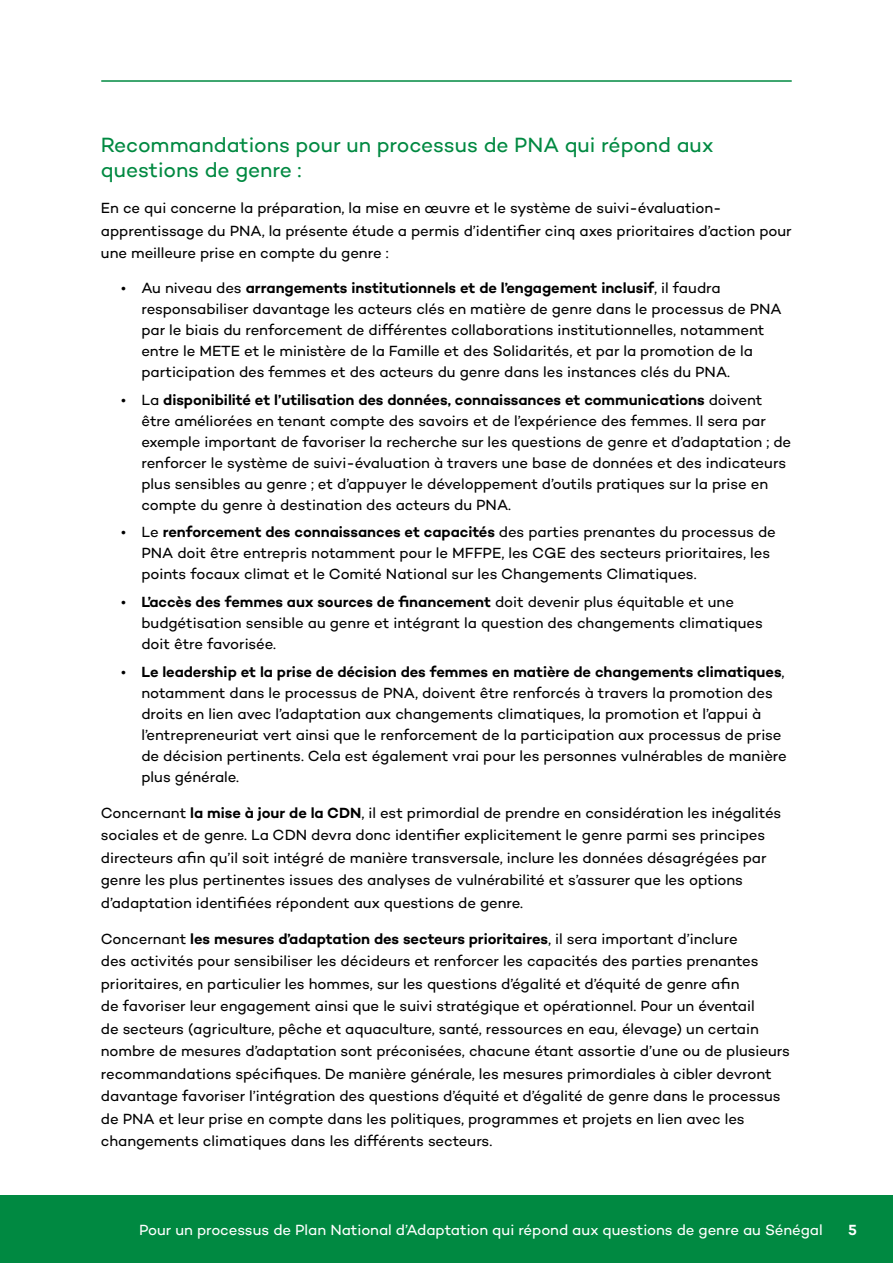
<style>
.page{position:relative;width:893px;height:1263px;background:#fff}
.page>*{position:absolute;margin:0;border:0;box-sizing:border-box;transform-origin:0 0}
.t1{font:21px/25.5px "Campton";letter-spacing:-.005em;color:#008941}
.t2{font:15px/21px "Campton";letter-spacing:-.005em;color:#000}
.t3{font:15px "Campton";letter-spacing:-.005em;color:#fff}
.t4{font:600 15px "Campton";color:#fff}
.s1{font-weight:600}
</style>
<div class="page">
<hr style="left:101px;top:80px;width:691px;height:2px;background:#008941">
<div style="left:0;top:1195px;width:893px;height:68px;background:#008941"></div>
<h1 class="t1" style="left:101px;top:131px;width:614px">Recommandations pour un processus de PNA qui répond aux questions de genre :</h1>
<p class="t2" style="left:101px;top:197px;width:692px;line-height:22.5px">En ce qui concerne la préparation, la mise en œuvre et le système de suivi-évaluation&shy;apprentissage du PNA, la présente étude a permis d’identifier cinq axes prioritaires d’action pour une meilleure prise en compte du genre :</p>
<p class="t2" style="left:141px;top:277px;width:642px;text-indent:-20px">• Au niveau des <span class="s1">arrangements institutionnels et de l’engagement inclusif</span>, il faudra responsabiliser davantage les acteurs clés en matière de genre dans le processus de PNA par le biais du renforcement de différentes collaborations institutionnelles, notamment entre le METE et le ministère de la Famille et des Solidarités, et par la promotion de la participation des femmes et des acteurs du genre dans les instances clés du PNA.</p>
<p class="t2" style="left:141px;top:389px;width:651px;text-indent:-20px">• La <span class="s1">disponibilité et l’utilisation des données, connaissances et communications</span> doivent être améliorées en tenant compte des savoirs et de l’expérience des femmes. Il sera par exemple important de favoriser la recherche sur les questions de genre et d’adaptation ; de renforcer le système de suivi-évaluation à travers une base de données et des indicateurs plus sensibles au genre ; et d’appuyer le développement d’outils pratiques sur la prise en compte du genre à destination des acteurs du PNA.</p>
<p class="t2" style="left:141px;top:521px;width:636px;text-indent:-20px">• Le <span class="s1">renforcement des connaissances et capacités</span> des parties prenantes du processus de<br>PNA doit être entrepris notamment pour le MFFPE, les CGE des secteurs prioritaires, les points focaux climat et le Comité National sur les Changements Climatiques.</p>
<p class="t2" style="left:141px;top:591px;width:623px;text-indent:-20px">• <span class="s1">L’accès des femmes aux sources de financement</span> doit devenir plus équitable et une budgétisation sensible au genre et intégrant la question des changements climatiques doit être favorisée.</p>
<p class="t2" style="left:141px;top:661px;width:647px;text-indent:-20px">• <span class="s1">Le leadership et la prise de décision des femmes en matière de changements climatiques</span>, notamment dans le processus de PNA, doivent être renforcés à travers la promotion des droits en lien avec l’adaptation aux changements climatiques, la promotion et l’appui à l’entrepreneuriat vert ainsi que le renforcement de la participation aux processus de prise de décision pertinents. Cela est également vrai pour les personnes vulnérables de manière plus générale.</p>
<p class="t2" style="left:101px;top:801px;width:682px;line-height:22.5px">Concernant <span class="s1">la mise à jour de la CDN</span>, il est primordial de prendre en considération les inégalités sociales et de genre. La CDN devra donc identifier explicitement le genre parmi ses principes directeurs afin qu’il soit intégré de manière transversale, inclure les données désagrégées par genre les plus pertinentes issues des analyses de vulnérabilité et s’assurer que les options d’adaptation identifiées répondent aux questions de genre.</p>
<p class="t2" style="left:101px;top:927px;width:691px;line-height:22.5px">Concernant <span class="s1">les mesures d’adaptation des secteurs prioritaires</span>, il sera important d’inclure<br>des activités pour sensibiliser les décideurs et renforcer les capacités des parties prenantes prioritaires, en particulier les hommes, sur les questions d’égalité et d’équité de genre afin<br>de favoriser leur engagement ainsi que le suivi stratégique et opérationnel. Pour un éventail<br>de secteurs (agriculture, pêche et aquaculture, santé, ressources en eau, élevage) un certain nombre de mesures d’adaptation sont préconisées, chacune étant assortie d’une ou de plusieurs recommandations spécifiques. De manière générale, les mesures primordiales à cibler devront davantage favoriser l’intégration des questions d’équité et d’égalité de genre dans le processus de PNA et leur prise en compte dans les politiques, programmes et projets en lien avec les changements climatiques dans les différents secteurs.</p>
<p class="t3" style="left:139px;top:1220px;width:685px">Pour un processus de Plan National d’Adaptation qui répond aux questions de genre au Sénégal</p>
<p class="t4" style="left:848px;top:1220px;width:10px">5</p>
</div>
